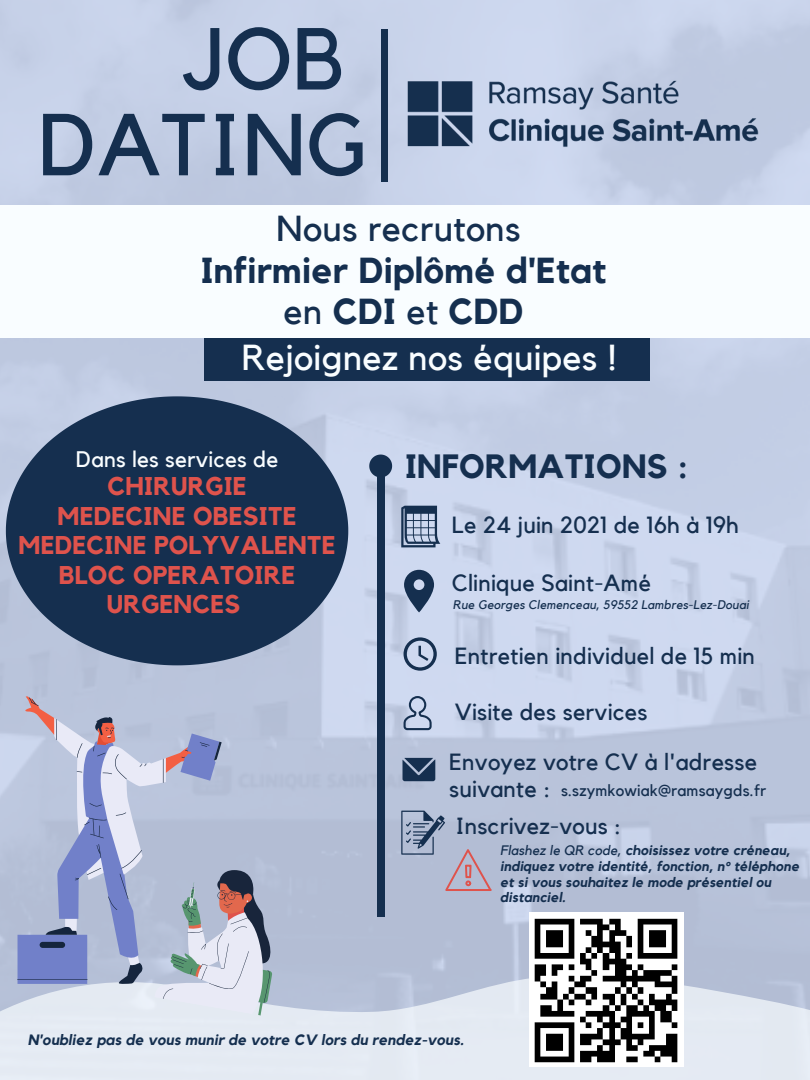
<style>
.page{position:relative;width:810px;height:1080px;background:#fff}
.page>*{position:absolute;margin:0;border:0;box-sizing:border-box;transform-origin:0 0}
.t1{font:86.69px "Kollektif";letter-spacing:.01em;color:#152f4f}
.t2{font:700 36.06px "Kollektif";letter-spacing:.01em;color:#152f4f}
.t3{font:36.06px "Kollektif";letter-spacing:.01em;color:#f9fdff}
.t4{font:36.06px "Kollektif";letter-spacing:.01em;color:#152f4f}
.t5{font:700 33.56px "Kollektif";letter-spacing:.01em;color:#152f4f}
.t6{font:700 25.56px "Kollektif";letter-spacing:.01em;color:#df534c}
.t7{font:23.31px/27.1px "Kollektif";letter-spacing:.01em;color:#152f4f}
.t8{font:23.25px "Kollektif";letter-spacing:.01em;color:#152f4f}
.t9{font:22.44px "Kollektif";letter-spacing:.01em;color:#f9fdff}
.t10{font:16.12px "Kollektif";letter-spacing:.01em;color:#152f4f}
.t11{font:italic 700 14.94px "Kollektif";letter-spacing:.01em;color:#152f4f}
.t12{font:italic 700 13.69px/15.8px "Kollektif";letter-spacing:.01em;color:#152f4f}
.t13{font:italic 12.44px "Kollektif";letter-spacing:.01em;color:#152f4f}
.s1{font-weight:400}
</style>
<div class="page">
<img style="left:0;top:0;width:810px;height:975px">
<svg style="left:0;top:975px;width:810px;height:105px;background:#dce3ee"></svg>
<svg style="left:401px;top:506px;width:39px;height:41px;background:#7486a2"></svg>
<svg style="left:404px;top:570px;width:30px;height:42px"></svg>
<svg style="left:404px;top:637px;width:33px;height:34px"></svg>
<div style="left:0;top:205px;width:810px;height:133px;background:#f9fdff"></div>
<div style="left:381px;top:29px;width:7px;height:153px;background:#152f4f"></div>
<img style="left:404px;top:16px;width:368px;height:189px">
<div style="left:377px;top:472px;width:7px;height:445px;background:#152f4f"></div>
<svg style="left:25px;top:696px;width:260px;height:321px;background:#c0c5d6"></svg>
<svg style="left:17px;top:697px;width:205px;height:287px;background:#adb5d2"></svg>
<div style="left:205px;top:338px;width:445px;height:42px;background:#152f4f"></div>
<svg style="left:404px;top:696px;width:28px;height:34px"></svg>
<svg style="left:6px;top:396px;width:342px;height:269px;background:#39506e"></svg>
<svg style="left:365px;top:451px;width:31px;height:30px"></svg>
<svg style="left:403px;top:758px;width:32px;height:23px"></svg>
<svg style="left:401px;top:811px;width:91px;height:81px;background:#aaaec5"></svg>
<img style="left:529px;top:912px;width:154px;height:155px">
<p class="t1" style="left:183px;top:19px;width:164px">JOB</p>
<p class="t1" style="left:38px;top:105px;width:332px">DATING</p>
<p class="t4" style="left:277px;top:212px;width:245px">Nous recrutons</p>
<p class="t2" style="left:201px;top:254px;width:407px">Infirmier Diplômé d'Etat</p>
<p class="t2" style="left:284px;top:295px;width:241px"><span class="s1">en</span> CDI <span class="s1">et</span> CDD</p>
<p class="t3" style="left:242px;top:340px;width:377px">Rejoignez nos équipes !</p>
<p class="t9" style="left:76px;top:448px;width:204px">Dans les services de</p>
<p class="t6" style="left:107px;top:475px;width:141px">CHIRURGIE</p>
<p class="t6" style="left:58px;top:504px;width:240px">MEDECINE OBESITE</p>
<p class="t6" style="left:19px;top:534px;width:318px">MEDECINE POLYVALENTE</p>
<p class="t6" style="left:59px;top:563px;width:238px">BLOC OPERATOIRE</p>
<p class="t6" style="left:107px;top:593px;width:135px">URGENCES</p>
<p class="t5" style="left:405px;top:451px;width:284px">INFORMATIONS :</p>
<p class="t7" style="left:452px;top:513px;width:289px">Le 24 juin 2021 de 16h à 19h</p>
<p class="t7" style="left:452px;top:570px;width:201px">Clinique Saint-Amé</p>
<p class="t13" style="left:453px;top:599px;width:297px">Rue Georges Clemenceau, 59552 Lambres-Lez-Douai</p>
<p class="t7" style="left:455px;top:643px;width:302px">Entretien individuel de 15 min</p>
<p class="t7" style="left:455px;top:699px;width:194px">Visite des services</p>
<p class="t7" style="left:449px;top:749px;width:309px">Envoyez votre CV à l'adresse suivante :</p>
<p class="t10" style="left:561px;top:783px;width:207px">s.szymkowiak@ramsaygds.fr</p>
<p class="t8" style="left:455px;top:815px;width:167px">Inscrivez-vous :</p>
<p class="t12" style="left:500px;top:843px;width:300px"><span class="s1">Flashez le QR code,</span> choisissez votre créneau, indiquez votre identité, fonction, n° téléphone et si vous souhaitez le mode présentiel ou distanciel.</p>
<p class="t11" style="left:28px;top:1033px;width:438px">N'oubliez pas de vous munir de votre CV lors du rendez-vous.</p>
</div>
